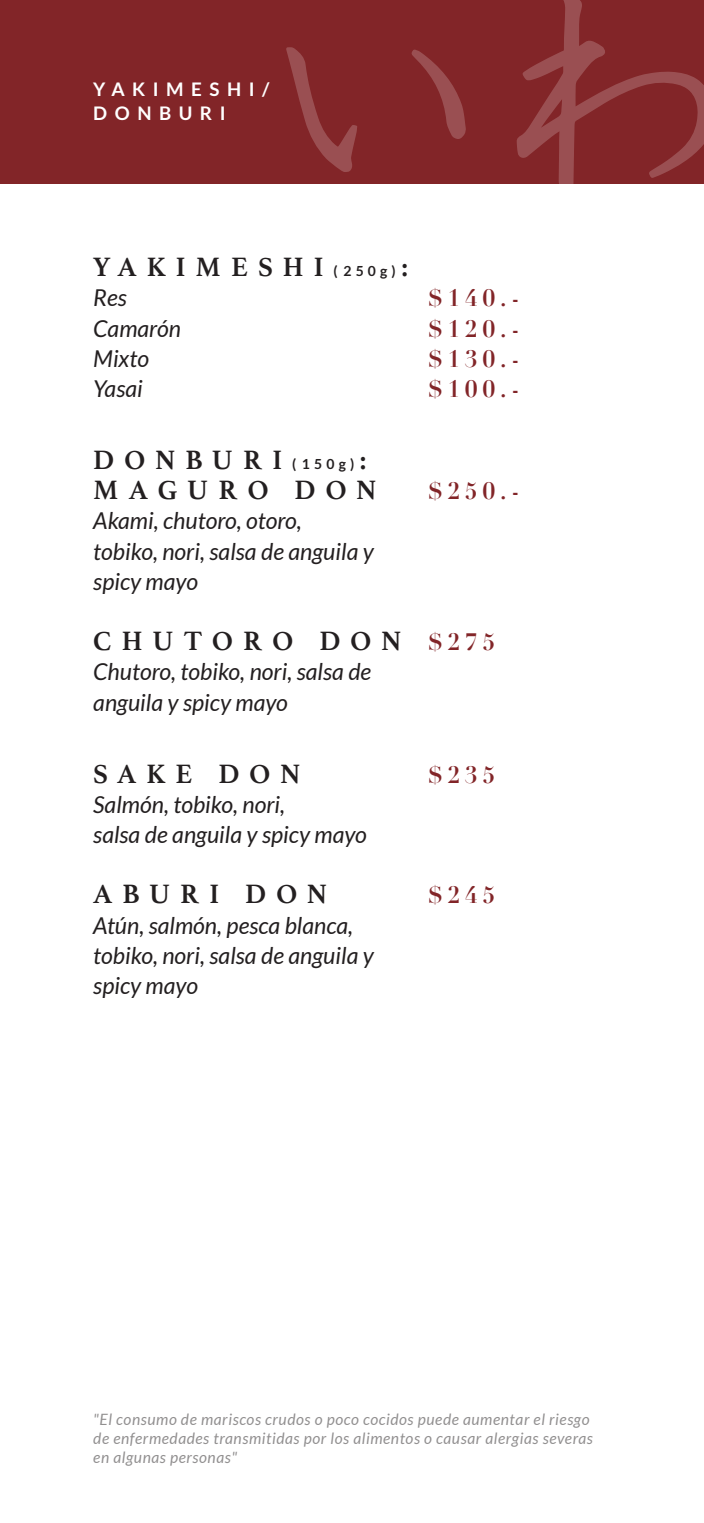
<style>
.page{position:relative;width:704px;height:1523px;background:#fff}
.page>*{position:absolute;margin:0;border:0;box-sizing:border-box;transform-origin:0 0}
.t1{font:700 27.88px/30.2px "Athelas";letter-spacing:.36em;color:#231f20}
.t2{font:italic 23.25px/30.2px "Lato";color:#231f20}
.t3{font:700 23.25px "Didot";letter-spacing:.2em;color:#822528}
.t4{font:700 18.75px/24.6px "Lato";letter-spacing:.4em;color:#fff}
.t5{font:italic 15.62px/18.9px "Lato";letter-spacing:.035em;color:rgb(35 31 32/.5)}
.s1{font-family:"Lato";font-size:13.94px}
.s2{font-family:"Didot";font-size:23.25px;color:#822528}
</style>
<div class="page">
<div style="left:0;top:0;width:703px;height:184px;background:#822528"></div>
<svg style="left:286px;top:47px;width:71px;height:125px"></svg>
<svg style="left:411px;top:50px;width:54px;height:89px"></svg>
<svg style="left:516px;top:0;width:187px;height:184px"></svg>
<p class="t4" style="left:93px;top:76px;width:177px">YAKIMESHI/<br>DONBURI</p>
<p class="t1" style="left:93px;top:251px;width:316px">YAKIMESHI <span class="s1">(250g)</span>:</p>
<p class="t2" style="left:93px;top:284px;width:35px">Res</p>
<p class="t3" style="left:428px;top:284px;width:93px">$140.-</p>
<p class="t2" style="left:93px;top:314px;width:89px">Camarón</p>
<p class="t3" style="left:428px;top:314px;width:93px">$120.-</p>
<p class="t2" style="left:93px;top:344px;width:57px">Mixto</p>
<p class="t3" style="left:428px;top:344px;width:93px">$130.-</p>
<p class="t2" style="left:93px;top:374px;width:51px">Yasai</p>
<p class="t3" style="left:428px;top:374px;width:93px">$100.-</p>
<p class="t1" style="left:93px;top:444px;width:285px">DONBURI <span class="s1">(150g)</span>:<br>MAGURO DON</p>
<p class="t3" style="left:428px;top:476px;width:93px">$250.-</p>
<p class="t2" style="left:93px;top:506px;width:282px">Akami, chutoro, otoro,<br>tobiko, nori, salsa de anguila y spicy mayo</p>
<p class="t1" style="left:93px;top:625px;width:403px">CHUTORO DON <span class="s2">$275</span></p>
<p class="t2" style="left:93px;top:657px;width:279px">Chutoro, tobiko, nori, salsa de anguila y spicy mayo</p>
<p class="t1" style="left:93px;top:758px;width:208px">SAKE DON</p>
<p class="t3" style="left:428px;top:760px;width:69px">$235</p>
<p class="t2" style="left:93px;top:790px;width:275px">Salmón, tobiko, nori,<br>salsa de anguila y spicy mayo</p>
<p class="t1" style="left:93px;top:878px;width:235px">ABURI DON</p>
<p class="t3" style="left:428px;top:880px;width:69px">$245</p>
<p class="t2" style="left:93px;top:910px;width:282px">Atún, salmón, pesca blanca, tobiko, nori, salsa de anguila y spicy mayo</p>
<p class="t5" style="left:93px;top:1410px;width:501px">"El consumo de mariscos crudos o poco cocidos puede aumentar el riesgo de enfermedades transmitidas por los alimentos o causar alergias severas en algunas personas"</p>
</div>
